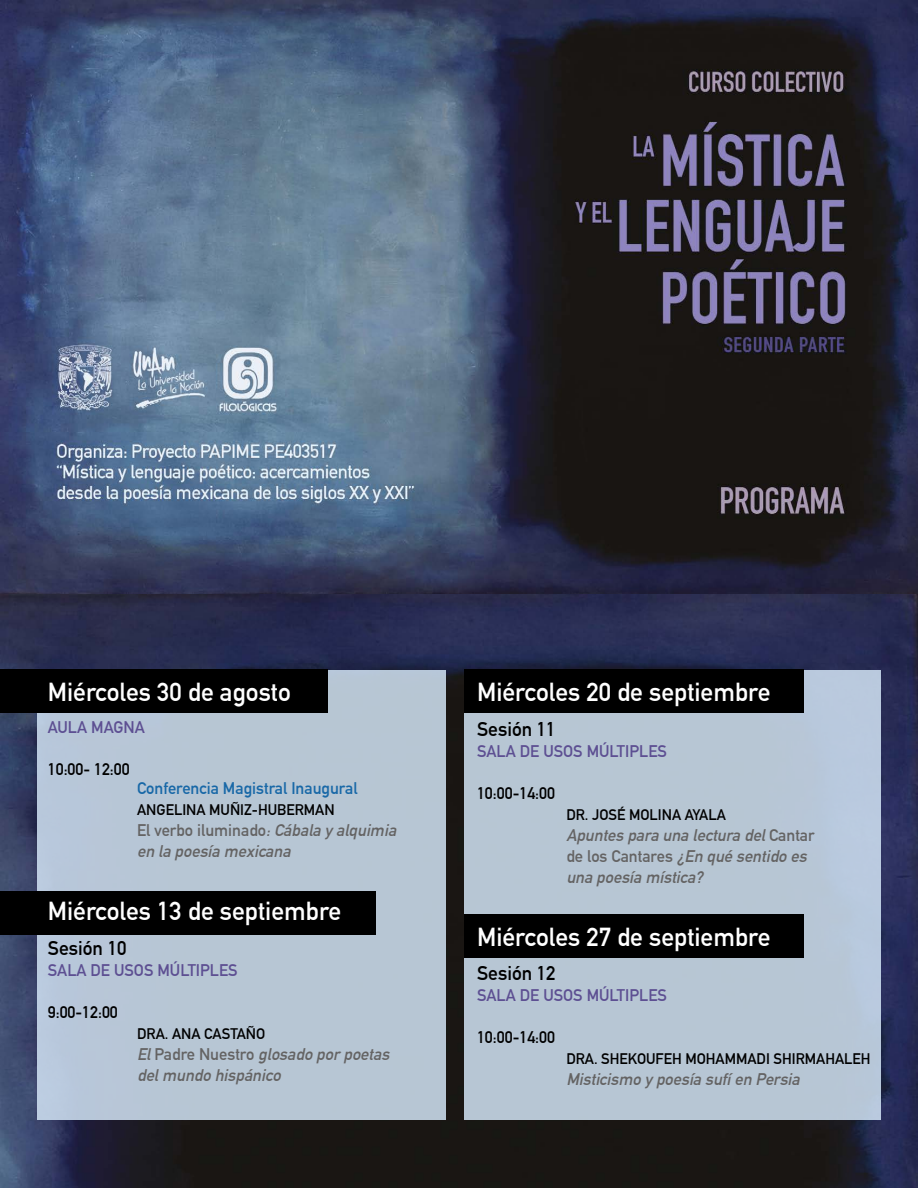
<style>
.page{position:relative;width:918px;height:1188px;background:#fff}
.page>*{position:absolute;margin:0;border:0;box-sizing:border-box;transform-origin:0 0}
.t1{font:700 25.5px "DIN Alternate";color:#fff}
.t2{font:700 19.5px "DIN Alternate";color:#000}
.t3{font:italic 700 16.5px/21px "DIN Alternate";color:#646363}
.t4{font:700 16.5px "DIN Alternate";color:#5d4f92}
.t5{font:700 16.5px "DIN Alternate";color:#000}
.t6{font:700 16.5px "DIN Alternate";color:#1868a7}
.t7{font:700 15px "DIN Alternate";color:#000}
.s1{font-style:normal}
</style>
<div class="page">
<img style="left:0;top:0;width:918px;height:1188px">
<div style="left:37px;top:670px;width:408px;height:450px;background:#b7c6d4"></div>
<div style="left:464px;top:670px;width:417px;height:450px;background:#b7c6d4"></div>
<div style="left:0;top:669px;width:327px;height:44px;background:#000"></div>
<div style="left:464px;top:669px;width:340px;height:44px;background:#000"></div>
<div style="left:464px;top:914px;width:340px;height:44px;background:#000"></div>
<div style="left:0;top:891px;width:376px;height:44px;background:#000"></div>
<h1 class="t1" style="left:48px;top:673px;width:244px">Miércoles 30 de agosto</h1>
<p class="t4" style="left:48px;top:714px;width:99px">AULA MAGNA</p>
<p class="t5" style="left:48px;top:756px;width:83px">10:00- 12:00</p>
<p class="t6" style="left:137px;top:776px;width:222px">Conferencia Magistral Inaugural</p>
<p class="t7" style="left:137px;top:799px;width:199px">ANGELINA MUÑIZ-HUBERMAN</p>
<p class="t3" style="left:137px;top:819px;width:265px"><span class="s1">El verbo iluminado</span>:Cábalay alquimia en lapoesíamexicana</p>
<h1 class="t1" style="left:48px;top:892px;width:295px">Miércoles 13 de septiembre</h1>
<p class="t2" style="left:48px;top:933px;width:80px">Sesión 10</p>
<p class="t4" style="left:48px;top:957px;width:191px">SALA DE USOS MÚLTIPLES</p>
<p class="t5" style="left:48px;top:999px;width:72px">9:00-12:00</p>
<p class="t7" style="left:137px;top:1022px;width:130px">DRA. ANA CASTAÑO</p>
<p class="t3" style="left:137px;top:1042px;width:258px">El<span class="s1">Pa d re N u e s t ro</span> glosadoporpoetas delmundohispánico</p>
<h1 class="t1" style="left:477px;top:673px;width:295px">Miércoles 20 de septiembre</h1>
<p class="t2" style="left:477px;top:714px;width:80px">Sesión 11</p>
<p class="t4" style="left:477px;top:738px;width:191px">SALA DE USOS MÚLTIPLES</p>
<p class="t5" style="left:477px;top:780px;width:79px">10:00-14:00</p>
<p class="t7" style="left:566px;top:803px;width:161px">DR. JOSÉ MOLINA AYALA</p>
<p class="t3" style="left:566px;top:823px;width:250px">Apuntesparaunalecturadel<span class="s1">C a n t a r d e l o s Ca n t a re s</span> ¿En quésentidoes unapoesíamística?</p>
<h1 class="t1" style="left:477px;top:917px;width:295px">Miércoles 27 de septiembre</h1>
<p class="t2" style="left:477px;top:959px;width:80px">Sesión 12</p>
<p class="t4" style="left:477px;top:983px;width:191px">SALA DE USOS MÚLTIPLES</p>
<p class="t5" style="left:477px;top:1025px;width:79px">10:00-14:00</p>
<p class="t7" style="left:566px;top:1048px;width:306px">DRA. SHEKOUFEH MOHAMMADI SHIRMAHALEH</p>
<p class="t3" style="left:566px;top:1068px;width:239px">Misticismoy poesíasufíen Persia</p>
</div>
